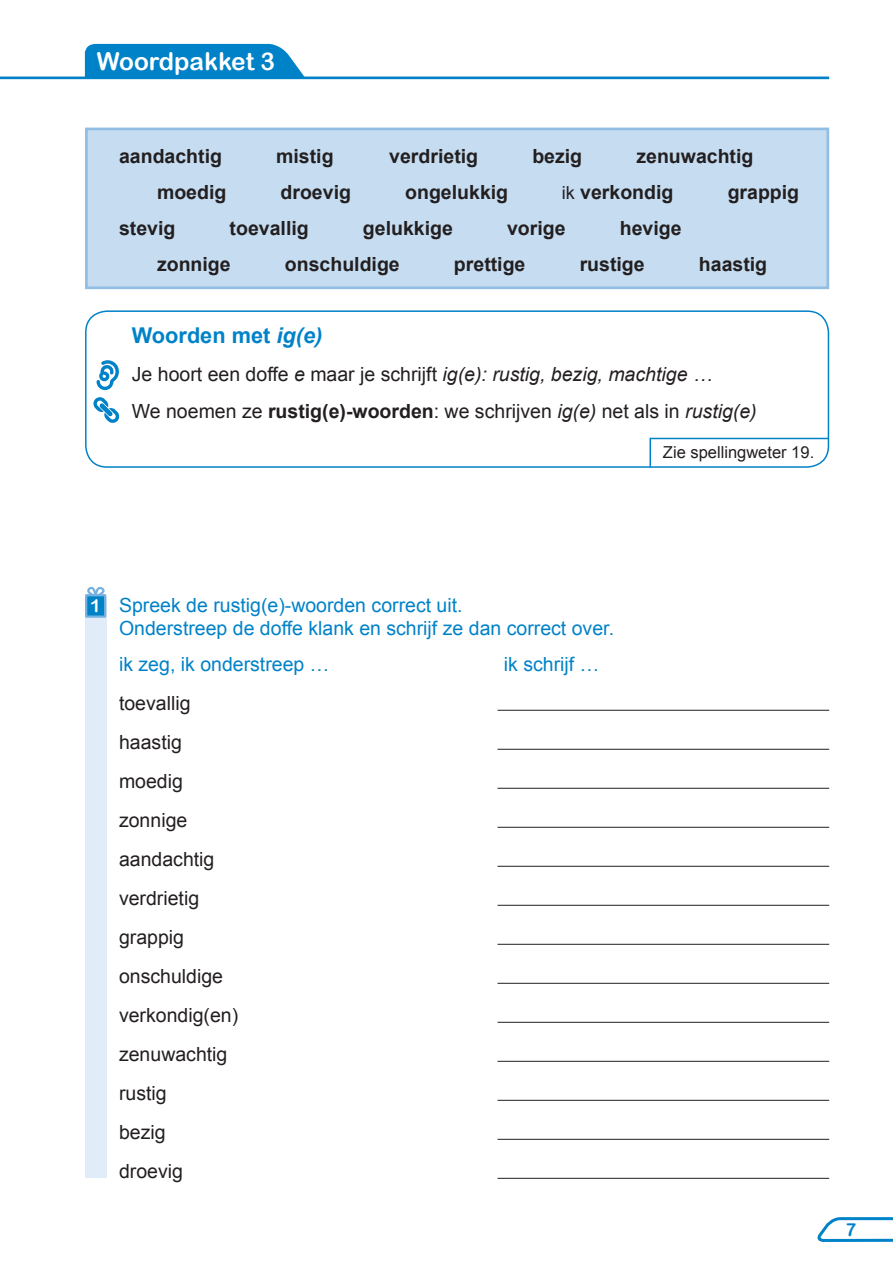
<style>
.page{position:relative;width:893px;height:1263px;background:#fff}
.page>*{position:absolute;margin:0;border:0;box-sizing:border-box;transform-origin:0 0}
.t1{font:24.45px "Arial Rounded MT Bold";color:#fff}
.t2{font:700 21.75px "Arial";color:#0082c8}
.t3{font:19.5px/39px "Arial";color:#231f20}
.t4{font:700 19.5px "Arial";color:#231f20}
.t5{font:19.5px/22.5px "Arial";color:#0082c8}
.t6{font:18px "Arial Rounded MT Bold";color:#0082c8}
.t7{font:18px "Arial Rounded MT Bold";color:#fff}
.t8{font:16.5px "Arial";color:#231f20}
.s1{font-weight:400;font-size:18px}
.s2{font-style:italic}
.s3{font-weight:700}
</style>
<div class="page">
<hr style="left:0;top:77px;width:829px;height:2px;background:#0082c8">
<div style="left:85px;top:128px;width:744px;height:161px;background:#c5dcf1;border:3px solid #92bee4"></div>
<svg style="left:82px;top:43px;width:229px;height:34px;background:#1f91ce"></svg>
<svg style="left:817px;top:1217px;width:76px;height:25px"></svg>
<svg style="left:87px;top:586px;width:20px;height:12px"></svg>
<div style="left:85px;top:597px;width:21px;height:581px;background:#e0ecf7"></div>
<div style="left:86px;top:595px;width:19px;height:22px;background:#0082c8"></div>
<div style="left:85px;top:594px;width:21px;height:24px;border:2px solid #76b1df"></div>
<hr style="left:497px;top:710px;width:332px;height:1px;background:#231f20">
<hr style="left:497px;top:749px;width:332px;height:1px;background:#231f20">
<hr style="left:497px;top:788px;width:332px;height:1px;background:#231f20">
<hr style="left:497px;top:827px;width:332px;height:1px;background:#231f20">
<hr style="left:497px;top:866px;width:332px;height:1px;background:#231f20">
<hr style="left:497px;top:905px;width:332px;height:1px;background:#231f20">
<hr style="left:497px;top:944px;width:332px;height:1px;background:#231f20">
<hr style="left:497px;top:983px;width:332px;height:1px;background:#231f20">
<hr style="left:497px;top:1022px;width:332px;height:1px;background:#231f20">
<hr style="left:497px;top:1061px;width:332px;height:1px;background:#231f20">
<hr style="left:497px;top:1100px;width:332px;height:1px;background:#231f20">
<hr style="left:497px;top:1139px;width:332px;height:1px;background:#231f20">
<hr style="left:497px;top:1178px;width:332px;height:1px;background:#231f20">
<div style="left:85px;top:310px;width:744px;height:158px;border:2px solid #0082c8;border-radius:21px"></div>
<svg style="left:649px;top:437px;width:181px;height:31px"></svg>
<svg style="left:93px;top:397px;width:27px;height:26px"></svg>
<svg style="left:97px;top:360px;width:22px;height:30px"></svg>
<p class="t1" style="left:97px;top:47px;width:180px">Woordpakket 3</p>
<p class="t4" style="left:119px;top:143px;width:104px">aandachtig</p>
<p class="t4" style="left:276px;top:143px;width:59px">mistig</p>
<p class="t4" style="left:389px;top:143px;width:90px">verdrietig</p>
<p class="t4" style="left:532px;top:143px;width:51px">bezig</p>
<p class="t4" style="left:636px;top:143px;width:119px">zenuwachtig</p>
<p class="t4" style="left:157px;top:179px;width:71px">moedig</p>
<p class="t4" style="left:281px;top:179px;width:72px">droevig</p>
<p class="t4" style="left:405px;top:179px;width:104px">ongelukkig</p>
<p class="t4" style="left:562px;top:179px;width:113px"><span class="s1">ik</span> verkondig</p>
<p class="t4" style="left:728px;top:179px;width:73px">grappig</p>
<p class="t4" style="left:119px;top:215px;width:58px">stevig</p>
<p class="t4" style="left:230px;top:215px;width:81px">toevallig</p>
<p class="t4" style="left:363px;top:215px;width:91px">gelukkige</p>
<p class="t4" style="left:507px;top:215px;width:60px">vorige</p>
<p class="t4" style="left:620px;top:215px;width:63px">hevige</p>
<p class="t4" style="left:157px;top:251px;width:75px">zonnige</p>
<p class="t4" style="left:285px;top:251px;width:116px">onschuldige</p>
<p class="t4" style="left:454px;top:251px;width:73px">prettige</p>
<p class="t4" style="left:580px;top:251px;width:67px">rustige</p>
<p class="t4" style="left:699px;top:251px;width:70px">haastig</p>
<p class="t2" style="left:132px;top:321px;width:192px">Woorden met <span class="s2">ig(e)</span></p>
<p class="t3" style="left:132px;top:355px;width:626px;line-height:37.5px">Je hoort een doffe <span class="s2">e</span> maar je schrijft <span class="s2">ig(e): rustig, bezig, machtige …<br></span>We noemen ze <span class="s3">rustig(e)-woorden</span>: we schrijven <span class="s2">ig(e)</span> net als in <span class="s2">rustig(e)</span></p>
<p class="t8" style="left:663px;top:442px;width:153px">Zie spellingweter 19.</p>
<p class="t7" style="left:90px;top:595px;width:12px">1</p>
<p class="t5" style="left:119px;top:594px;width:496px">Spreek de rustig(e)-woorden correct uit.<br>Onderstreep de doffe klank en schrijf ze dan correct over.</p>
<p class="t5" style="left:119px;top:653px;width:212px">ik zeg, ik onderstreep …</p>
<p class="t3" style="left:119px;top:684px;width:121px">toevallig haastig moedig zonnige aandachtig verdrietig grappig onschuldige verkondig(en) zenuwachtig rustig<br>bezig<br>droevig</p>
<p class="t5" style="left:504px;top:653px;width:97px">ik schrijf …</p>
<p class="t6" style="left:845px;top:1218px;width:12px">7</p>
</div>
